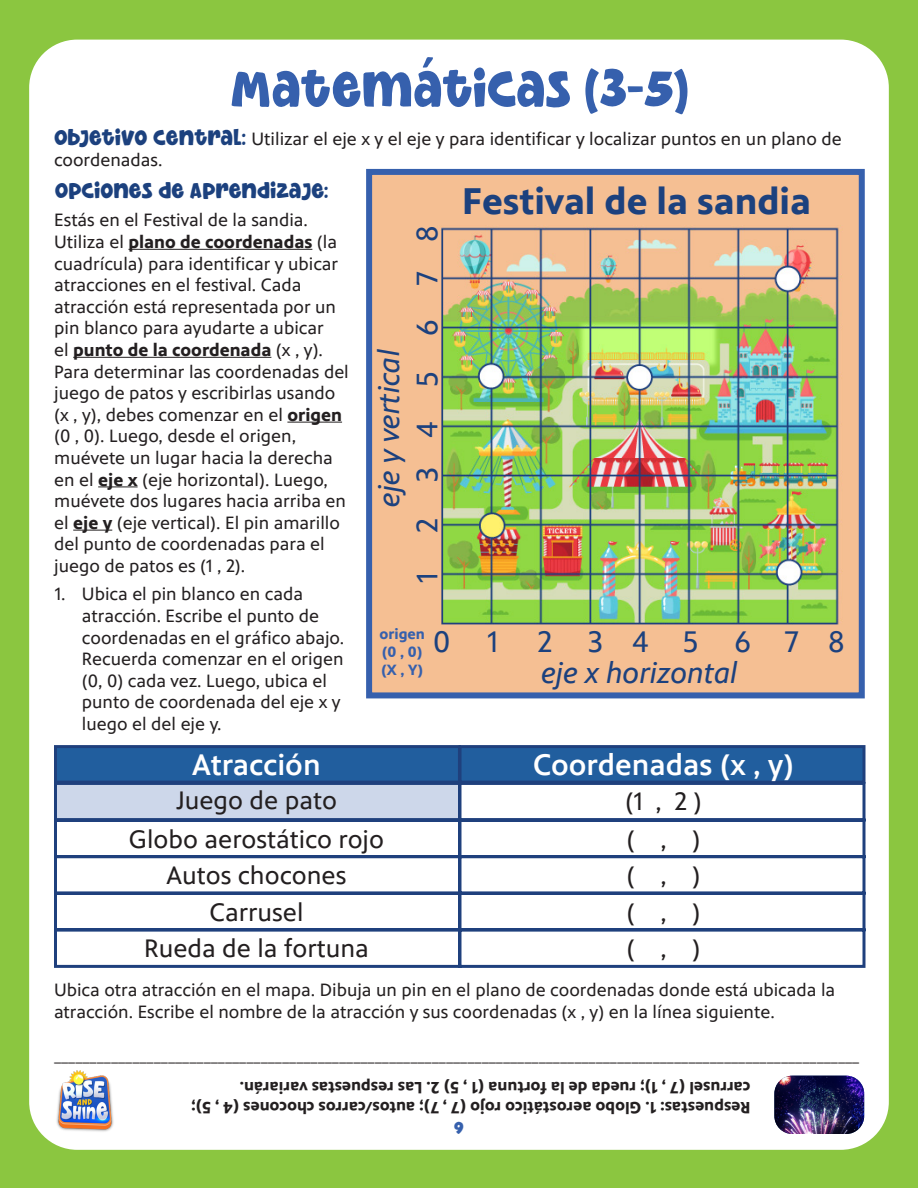
<style>
.page{position:relative;width:918px;height:1188px;background:#8bc640}
.page>*{position:absolute;margin:0;border:0;box-sizing:border-box;transform-origin:0 0}
.Big_Header{font:52.5px "Kidsbar";color:#3660ad}
.Body{font:700 37.5px "PBS Sans";color:#1c417e}
.Body-2{font:italic 30px "PBS Sans";color:#1c417e}
.Body-3{font:500 30px "PBS Sans";color:#fff}
.Body-4{font:30px "PBS Sans";color:#1c417e}
.t1{font:25.5px "PBS Sans";color:#231f20}
.Smaller_Header{font:22.5px "Kidsbar";color:#1c417e}
.Body-5{font:18px/21.6px "PBS Sans";color:#231f20}
.t2{font:18px "Kidsbar";color:#3660ad}
.Body-6{font:700 16.5px/19.8px "PBS Sans";color:#231f20}
.Body-7{font:16.5px "PBS Sans";color:#231f20}
.t3{font:700 15px "PBS Sans";color:#3660ad}
.s1{font-family:"Kidsbar";font-size:22.5px;color:#1c417e}
.s2{font-weight:700}
</style>
<div class="page">
<div style="left:29px;top:40px;width:860px;height:1110px;background:#fff;border-radius:48px"></div>
<img style="left:56px;top:1071px;width:58px;height:61px">
<hr style="left:128px;top:249px;width:184px;height:1px;background:#231f20">
<hr style="left:73px;top:357px;width:198px;height:1px;background:#231f20">
<hr style="left:287px;top:422px;width:55px;height:1px;background:#231f20">
<hr style="left:98px;top:486px;width:40px;height:1px;background:#231f20">
<hr style="left:73px;top:530px;width:39px;height:1px;background:#231f20">
<img style="left:373px;top:176px;width:485px;height:515px">
<div style="left:366px;top:169px;width:499px;height:529px;border:6px solid #3660ad"></div>
<div style="left:54px;top:745px;width:407px;height:39px;background:#215e9e;border:3px solid #1f407d"></div>
<div style="left:459px;top:745px;width:406px;height:39px;background:#215e9e;border:3px solid #1f407d"></div>
<svg style="left:54px;top:780px;width:812px;height:188px"></svg>
<img style="left:774px;top:1076px;width:90px;height:58px">
<p class="Big_Header" style="left:229px;top:56px;width:461px">MATEMÁTICAS (3-5)</p>
<p class="Body-5" style="left:54px;top:129px;width:789px;line-height:21px"><span class="s1">OBJETIVO CENTRAL:</span> Utilizar el eje x y el eje y para identificar y localizar puntos en un plano de coordenadas.</p>
<p class="Smaller_Header" style="left:55px;top:176px;width:275px">OPCIONES DE APRENDIZAJE:</p>
<p class="Body-5" style="left:54px;top:210px;width:296px">Estás en el Festival de la sandia.<br>Utiliza el <span class="s2">plano de coordenadas</span> (la cuadrícula) para identificar y ubicar atracciones en el festival. Cada atracción está representada por un pin blanco para ayudarte a ubicar<br>el <span class="s2">punto de la coordenada</span> (x , y).<br>Para determinar las coordenadas del juego de patos y escribirlas usando (x , y), debes comenzar en el <span class="s2">origen </span>(0 , 0). Luego, desde el origen, muévete un lugar hacia la derecha en el <span class="s2">eje x</span> (eje horizontal). Luego, muévete dos lugares hacia arriba en el <span class="s2">eje y</span> (eje vertical). El pin amarillo del punto de coordenadas para el juego de patos es (1 , 2).</p>
<p class="Body" style="left:462px;top:180px;width:350px">Festival de la sandia</p>
<p class="Body-4" style="left:411px;top:242px;width:18px;rotate:-90deg">8</p>
<p class="Body-4" style="left:411px;top:285px;width:15px;rotate:-90deg">7</p>
<p class="Body-4" style="left:411px;top:336px;width:18px;rotate:-90deg">6</p>
<p class="Body-2" style="left:372px;top:507px;width:160px;rotate:-90deg">eje y vertical</p>
<p class="Body-4" style="left:411px;top:387px;width:17px;rotate:-90deg">5</p>
<p class="Body-4" style="left:411px;top:438px;width:18px;rotate:-90deg">4</p>
<p class="Body-4" style="left:411px;top:482px;width:16px;rotate:-90deg">3</p>
<p class="Body-4" style="left:411px;top:533px;width:16px;rotate:-90deg">2</p>
<p class="Body-4" style="left:411px;top:583px;width:12px;rotate:-90deg">1</p>
<p class="Body-5" style="left:82px;top:584px;width:264px;text-indent:-27px">1. Ubica el pin blanco en cada atracción. Escribe el punto de coordenadas en el gráfico abajo.<br>Recuerda comenzar en el origen (0, 0) cada vez. Luego, ubica el punto de coordenada del eje x y luego el del eje y.</p>
<p class="t3" style="left:379px;top:625px;width:47px">origen</p>
<p class="t3" style="left:382px;top:643px;width:42px">(0 , 0)</p>
<p class="t3" style="left:381px;top:661px;width:44px">(X , Y)</p>
<p class="Body-4" style="left:433px;top:625px;width:19px">0</p>
<p class="Body-4" style="left:488px;top:625px;width:12px">1</p>
<p class="Body-4" style="left:538px;top:625px;width:16px">2</p>
<p class="Body-4" style="left:588px;top:625px;width:16px">3</p>
<p class="Body-4" style="left:632px;top:625px;width:18px">4</p>
<p class="Body-4" style="left:683px;top:625px;width:17px">5</p>
<p class="Body-4" style="left:735px;top:625px;width:18px">6</p>
<p class="Body-4" style="left:785px;top:625px;width:15px">7</p>
<p class="Body-2" style="left:542px;top:657px;width:198px">eje x horizontal</p>
<p class="Body-3" style="left:192px;top:748px;width:130px">Atracción</p>
<p class="Body-3" style="left:533px;top:748px;width:262px">Coordenadas (x , y)</p>
<p class="t1" style="left:176px;top:786px;width:162px">Juego de pato</p>
<p class="t1" style="left:129px;top:825px;width:257px">Globo aerostático rojo</p>
<p class="t1" style="left:167px;top:861px;width:181px">Autos chocones</p>
<p class="t1" style="left:209px;top:898px;width:96px">Carrusel</p>
<p class="t1" style="left:144px;top:934px;width:226px">Rueda de la fortuna</p>
<p class="t1" style="left:625px;top:787px;width:78px">(1 , 2 )</p>
<p class="t1" style="left:627px;top:825px;width:76px">( , )</p>
<p class="t1" style="left:627px;top:861px;width:76px">( , )</p>
<p class="t1" style="left:627px;top:898px;width:76px">( , )</p>
<p class="t1" style="left:627px;top:934px;width:76px">( , )</p>
<p class="Body-4" style="left:828px;top:625px;width:18px">8</p>
<p class="Body-5" style="left:54px;top:980px;width:783px">Ubica otra atracción en el mapa. Dibuja un pin en el plano de coordenadas donde está ubicada la atracción. Escribe el nombre de la atracción y sus coordenadas (x , y) en la línea siguiente.</p>
<p class="Body-7" style="left:54px;top:1047px;width:807px">_________________________________________________________________________________________________________________</p>
<p class="Body-6" style="left:751px;top:1117px;width:561px;rotate:-180deg">Respuestas: 1. Globo aerostático rojo (7 , 7); autos/carros chocones (4 , 5); carrusel (7 , 1); rueda de la fortuna (1 , 5) 2. Las respuestas variarán.</p>
<p class="t2" style="left:454px;top:1117px;width:11px">9</p>
</div>
